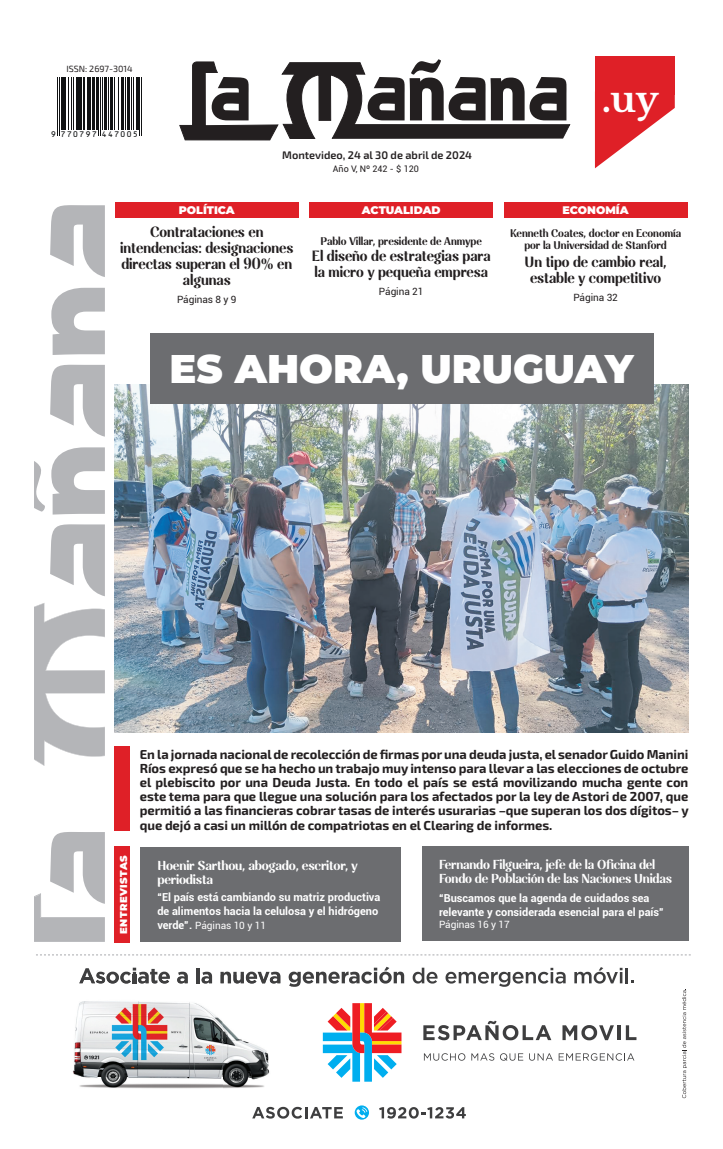
<style>
.page{position:relative;width:723px;height:1149px;background:#fff}
.page>*{position:absolute;margin:0;border:0;box-sizing:border-box;transform-origin:0 0}
.t1{font:900 40px "Montserrat";color:#fff}
.t2{font:700 36px "Libre Baskerville";color:#fff}
.t3{font:700 16px/16px "Rossanova Personal Use";letter-spacing:-.005em;color:#231f20;text-align:center;scale:.9 1}
.t4{font:700 14px/14px "Rossanova Personal Use";letter-spacing:-.015em;color:#fff;scale:.92 1}
.t5{font:700 14px/14px "Rossanova Personal Use";letter-spacing:-.015em;color:#fff;scale:.94 1}
.t6{font:700 13px/14.1px "Exo 2.0";letter-spacing:-.005em;color:#231f20;text-align:justify}
.t7{font:700 12px/12px "Rossanova Personal Use";letter-spacing:-.005em;color:#231f20;text-align:center;scale:.9 1}
.t8{font:700 11px/14px "Roboto";color:#fff}
.t9{font:600 11px "Exo 2.0";color:#231f20}
.t10{font:900 11px "Montserrat";color:#fff}
.t11{font:10px "Roboto";letter-spacing:-.005em;color:#fff}
.t12{font:10px "Roboto";letter-spacing:-.005em;color:#231f20}
.t13{font:900 10px "Montserrat";letter-spacing:.05em;color:#fff}
.t14{font:9px "Roboto";color:#231f20}
.t15{font:9px "Exo 2.0";color:#231f20}
.t16{font:9px "OCRB10 Pitch BT";letter-spacing:.09em;color:#111314}
.s1{font-family:"Butler"}
.s2{font-weight:700;font-size:11px}
</style>
<div class="page">
<img style="left:115px;top:384px;width:574px;height:348px">
<div style="left:595px;top:57px;width:80px;height:38px;background:#df2027"></div>
<svg style="left:595px;top:95px;width:80px;height:73px"></svg>
<svg style="left:179px;top:59px;width:391px;height:81px"></svg>
<svg style="left:36px;top:954px;width:655px;height:1px"></svg>
<svg style="left:72px;top:967px;width:614px;height:153px"></svg>
<svg style="left:196px;top:967px;width:4px;height:4px"></svg>
<svg style="left:413px;top:967px;width:24px;height:16px"></svg>
<svg style="left:445px;top:967px;width:121px;height:19px"></svg>
<svg style="left:574px;top:967px;width:48px;height:16px"></svg>
<hr style="left:625px;top:967px;width:3px;height:16px;background:#3e3e3f">
<img style="left:170px;top:974px;width:26px;height:9px">
<img style="left:223px;top:974px;width:69px;height:137px">
<img style="left:72px;top:1076px;width:151px;height:35px">
<svg style="left:79px;top:967px;width:91px;height:16px"></svg>
<svg style="left:177px;top:971px;width:11px;height:12px"></svg>
<svg style="left:196px;top:971px;width:16px;height:12px"></svg>
<svg style="left:220px;top:971px;width:60px;height:12px"></svg>
<svg style="left:289px;top:966px;width:115px;height:20px"></svg>
<svg style="left:423px;top:1020px;width:128px;height:19px"></svg>
<svg style="left:562px;top:1024px;width:52px;height:15px"></svg>
<hr style="left:618px;top:1024px;width:3px;height:15px;background:#3e3e3f">
<svg style="left:626px;top:1024px;width:10px;height:15px"></svg>
<svg style="left:424px;top:1052px;width:41px;height:8px"></svg>
<svg style="left:471px;top:1052px;width:23px;height:8px"></svg>
<svg style="left:500px;top:1052px;width:23px;height:8px"></svg>
<svg style="left:529px;top:1052px;width:24px;height:8px"></svg>
<svg style="left:559px;top:1052px;width:75px;height:8px"></svg>
<svg style="left:323px;top:1002px;width:78px;height:79px"></svg>
<svg style="left:252px;top:1106px;width:91px;height:12px"></svg>
<svg style="left:355px;top:1104px;width:14px;height:15px"></svg>
<svg style="left:379px;top:1106px;width:87px;height:12px"></svg>
<svg style="left:682px;top:988px;width:5px;height:109px"></svg>
<div style="left:115px;top:203px;width:184px;height:15px;background:#df2027"></div>
<div style="left:115px;top:846px;width:15px;height:96px;background:#df2027"></div>
<div style="left:140px;top:846px;width:261px;height:95px;background:#6c6d70"></div>
<svg style="left:57px;top:77px;width:85px;height:59px"></svg>
<hr style="left:57px;top:77px;width:1px;height:58px;background:#111314">
<hr style="left:59px;top:77px;width:1px;height:58px;background:#111314">
<hr style="left:61px;top:77px;width:2px;height:53px;background:#111314">
<hr style="left:64px;top:77px;width:2px;height:53px;background:#111314">
<hr style="left:68px;top:77px;width:1px;height:53px;background:#111314">
<hr style="left:72px;top:77px;width:1px;height:53px;background:#111314">
<hr style="left:73px;top:77px;width:1px;height:53px;background:#111314">
<hr style="left:76px;top:77px;width:3px;height:53px;background:#111314">
<hr style="left:80px;top:77px;width:2px;height:53px;background:#111314">
<hr style="left:83px;top:77px;width:2px;height:53px;background:#111314">
<hr style="left:87px;top:77px;width:1px;height:53px;background:#111314">
<hr style="left:89px;top:77px;width:2px;height:53px;background:#111314">
<hr style="left:92px;top:77px;width:3px;height:53px;background:#111314">
<hr style="left:96px;top:77px;width:1px;height:53px;background:#111314">
<hr style="left:98px;top:77px;width:1px;height:58px;background:#111314">
<hr style="left:100px;top:77px;width:1px;height:58px;background:#111314">
<hr style="left:102px;top:77px;width:1px;height:53px;background:#111314">
<hr style="left:104px;top:77px;width:2px;height:53px;background:#111314">
<hr style="left:108px;top:77px;width:1px;height:53px;background:#111314">
<hr style="left:110px;top:77px;width:3px;height:53px;background:#111314">
<hr style="left:115px;top:77px;width:1px;height:53px;background:#111314">
<hr style="left:118px;top:77px;width:1px;height:53px;background:#111314">
<hr style="left:121px;top:77px;width:2px;height:53px;background:#111314">
<hr style="left:125px;top:77px;width:1px;height:53px;background:#111314">
<hr style="left:127px;top:77px;width:2px;height:53px;background:#111314">
<hr style="left:132px;top:77px;width:1px;height:53px;background:#111314">
<hr style="left:133px;top:77px;width:1px;height:53px;background:#111314">
<hr style="left:136px;top:77px;width:2px;height:53px;background:#111314">
<hr style="left:140px;top:77px;width:1px;height:58px;background:#111314">
<hr style="left:141px;top:77px;width:1px;height:58px;background:#111314">
<svg style="left:34px;top:832px;width:71px;height:109px"></svg>
<svg style="left:34px;top:603px;width:71px;height:162px"></svg>
<svg style="left:34px;top:447px;width:71px;height:67px"></svg>
<svg style="left:50px;top:524px;width:55px;height:72px"></svg>
<svg style="left:51px;top:288px;width:54px;height:67px"></svg>
<svg style="left:50px;top:364px;width:55px;height:72px"></svg>
<svg style="left:50px;top:205px;width:55px;height:72px"></svg>
<div style="left:150px;top:333px;width:503px;height:71px;background:#6c6d70"></div>
<div style="left:422px;top:845px;width:267px;height:95px;background:#6c6d70"></div>
<div style="left:115px;top:746px;width:15px;height:84px;background:#df2027"></div>
<div style="left:309px;top:203px;width:184px;height:15px;background:#df2027"></div>
<div style="left:504px;top:203px;width:183px;height:15px;background:#df2027"></div>
<p class="t15" style="left:66px;top:63px;width:68px">ISSN: 2697-3014</p>
<p class="t16" style="left:51px;top:130px;width:89px">9 770797 447005</p>
<p class="t10" style="left:179px;top:201px;width:58px">POLÍTICA</p>
<p class="t9" style="left:282px;top:148px;width:191px">Montevideo, 24 al 30 de abril de 2024</p>
<p class="t14" style="left:333px;top:162px;width:87px">Año V, Nº 242 - $ 120</p>
<h2 class="t2" style="left:602px;top:77px;width:59px">.uy</h2>
<p class="t10" style="left:362px;top:201px;width:80px">ACTUALIDAD</p>
<p class="t10" style="left:562px;top:201px;width:68px">ECONOMÍA</p>
<p class="t3" style="left:120px;top:224px;width:194px">Contrataciones en intendencias: designaciones directas superan el <span class="s1">90</span>% en algunas</p>
<p class="t12" style="left:177px;top:292px;width:61px">Páginas 8 y 9</p>
<p class="t7" style="left:321px;top:235px;width:181px">Pablo Villar, presidente de Anmype</p>
<p class="t3" style="left:312px;top:248px;width:200px;text-align:left">El diseño de estrategias para la micro y pequeña empresa</p>
<p class="t12" style="left:379px;top:284px;width:46px">Página 21</p>
<p class="t7" style="left:510px;top:226px;width:191px">Kenneth Coates, doctor en Economía por la Universidad de Stanford</p>
<p class="t3" style="left:525px;top:254px;width:159px">Un tipo de cambio real, estable y competitivo</p>
<p class="t12" style="left:573px;top:290px;width:46px">Página 32</p>
<h1 class="t1" style="left:170px;top:338px;width:465px">ES AHORA, URUGUAY</h1>
<p class="t13" style="left:116px;top:933px;width:80px;rotate:-90deg">ENTREVISTAS</p>
<p class="t6" style="left:140px;top:747px;width:550px">En la jornada nacional de recolección de firmas por una deuda justa, el senador Guido Manini Ríos expresó que se ha hecho un trabajo muy intenso para llevar a las elecciones de octubre el plebiscito por una Deuda Justa. En todo el país se está movilizando mucha gente con este tema para que llegue una solución para los afectados por la ley de Astori de 2007, que permitió a las financieras cobrar tasas de interés usurarias –que superan los dos dígitos– y que dejó a casi un millón de compatriotas en el Clearing de informes.</p>
<p class="t4" style="left:439px;top:856px;width:255px">Fernando Filgueira, jefe de la Oficina del<br>Fondo de Población de las Naciones Unidas</p>
<p class="t8" style="left:439px;top:890px;width:226px">“Buscamos que la agenda de cuidados sea relevante y considerada esencial para el país”</p>
<p class="t11" style="left:439px;top:917px;width:72px">Páginas 16 y 17</p>
<p class="t5" style="left:157px;top:858px;width:215px">Hoenir Sarthou, abogado, escritor, y periodista</p>
<p class="t8" style="left:157px;top:889px;width:225px">“El país está cambiando su matriz productiva de alimentos hacia la celulosa y el hidrógeno</p>
<p class="t11" style="left:157px;top:918px;width:110px"><span class="s2">verde”.</span> Páginas 10 y 11</p>
</div>
